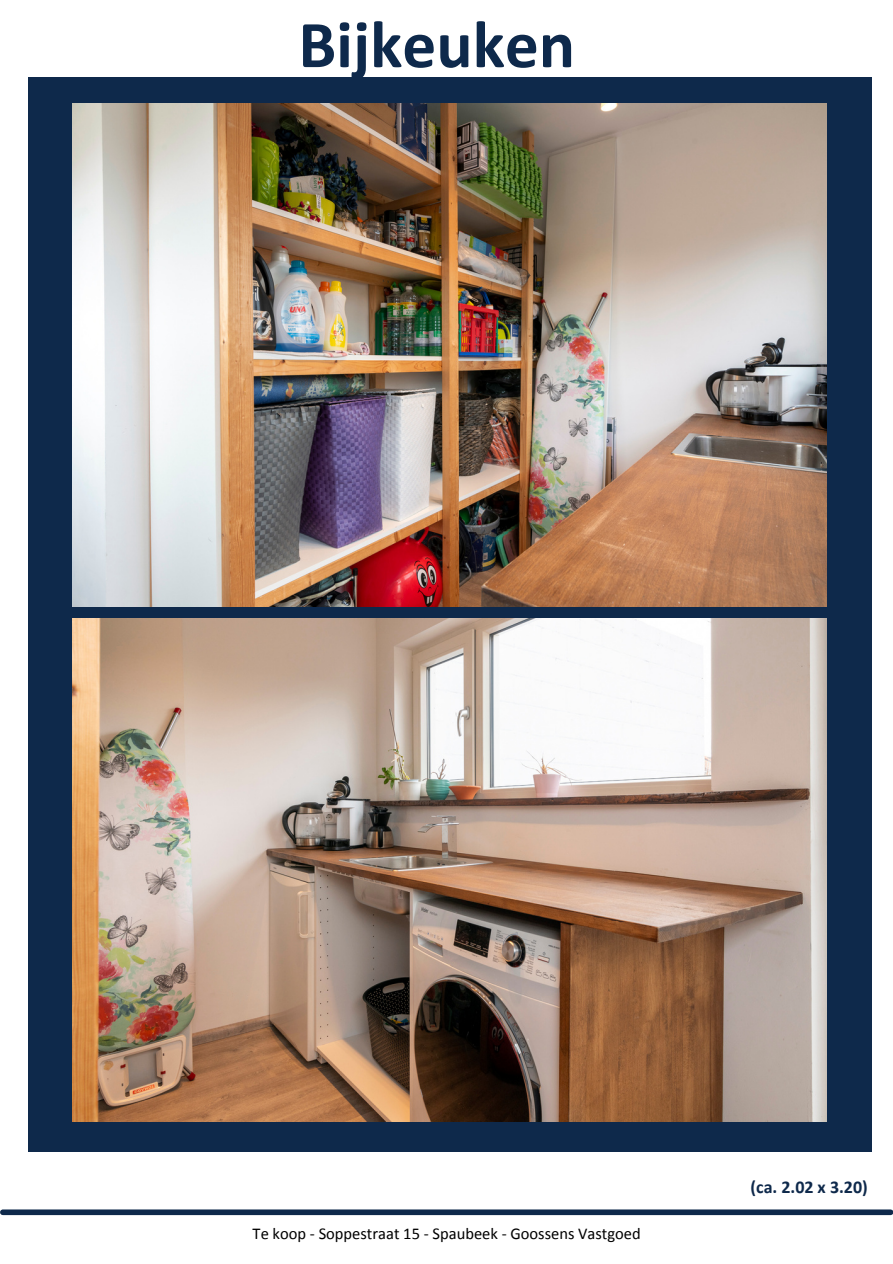
<style>
.page{position:relative;width:893px;height:1264px;background:#fff}
.page>*{position:absolute;margin:0;border:0;box-sizing:border-box;transform-origin:0 0}
.t1{font:700 67.5px "Calibri";color:#0e294b}
.t2{font:700 18px "Calibri";color:#0e294b}
.t3{font:16.5px "Calibri";color:#000}
</style>
<div class="page">
<div style="left:3px;top:1209px;width:887px;height:6px;background:#0e294b"></div>
<div style="left:28px;top:78px;width:843px;height:1074px;background:#0e294b"></div>
<img style="left:73px;top:103px;width:753px;height:503px">
<img style="left:73px;top:618px;width:753px;height:503px">
<h1 class="t1" style="left:298px;top:16px;width:278px">Bijkeuken</h1>
<h2 class="t3" style="left:252px;top:1226px;width:389px">Te koop - Soppestraat 15 - Spaubeek - Goossens Vastgoed</h2>
<p class="t2" style="left:750px;top:1179px;width:119px">(ca. 2.02 x 3.20)</p>
</div>
